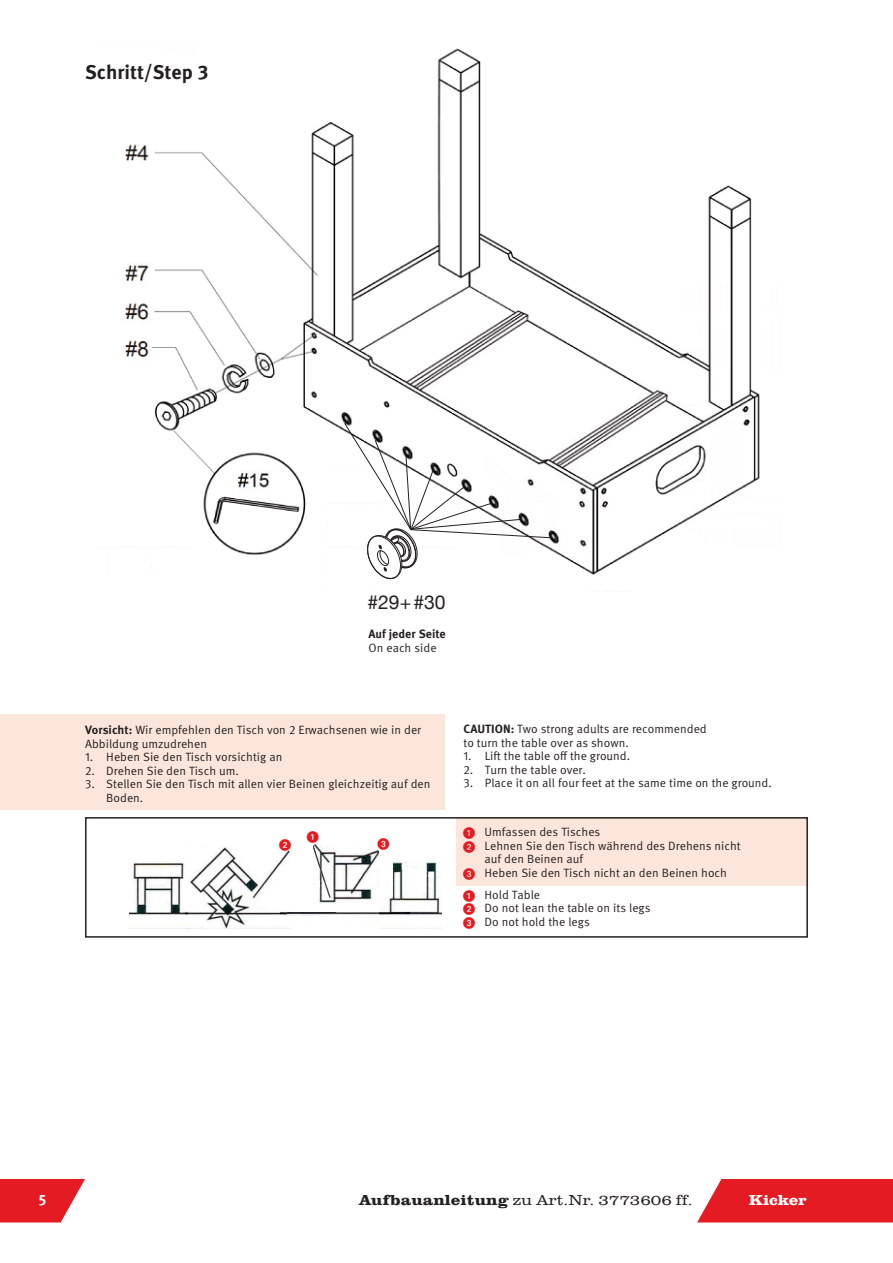
<style>
.page{position:relative;width:893px;height:1263px;background:#fff}
.page>*{position:absolute;margin:0;border:0;box-sizing:border-box;transform-origin:0 0}
.Fließtext_fett_klein{font:700 19.8px "Meta Pro";color:#231f20}
.Fließtext_fett_klein-2{font:19.35px "Helvetica Neue";color:#231f20}
.t1{font:300 15px "Clarendon URW";color:#231f20;scale:1.15 1}
.t2{font:700 15px "Clarendon URW";letter-spacing:-.005em;color:#fff;scale:1.15 1}
.t3{font:700 15px "Meta Pro";color:#fff}
.Fließtext_Einzug_kle{font:12px/13.5px "Meta Pro Norm";color:#231f20}
.Fließtext_kleiner{font:12px/13.5px "Meta Pro Norm";color:#231f20}
.Fließtext_Einzug_kle-2{font:700 12px "Meta Pro";color:#231f20}
.Fließtext_Einzug_kle-3{font:12px "European Pi One";color:#e41b22}
.s1{font-family:"Meta Pro";font-weight:700}
.s2{font-family:"European Pi One";color:#e41b22}
.s3{font-weight:700}
</style>
<div class="page">
<div style="left:697px;top:1179px;width:196px;height:43px;background:#e41b22"></div>
<svg style="left:0;top:1179px;width:85px;height:43px"></svg>
<img style="left:123px;top:48px;width:637px;height:544px">
<div style="left:0;top:714px;width:445px;height:96px;background:#fce6dc"></div>
<div style="left:456px;top:817px;width:352px;height:68px;background:#fce6dc"></div>
<div style="left:85px;top:817px;width:723px;height:121px;border:2px solid #231f20"></div>
<img style="left:129px;top:862px;width:56px;height:53px">
<img style="left:313px;top:842px;width:65px;height:61px">
<img style="left:185px;top:847px;width:105px;height:81px">
<img style="left:379px;top:861px;width:63px;height:67px">
<img style="left:281px;top:913px;width:129px;height:12px">
<svg style="left:344px;top:423px;width:207px;height:168px"></svg>
<p class="Fließtext_fett_klein" style="left:85px;top:56px;width:125px">Schritt/Step 3</p>
<p class="Fließtext_fett_klein-2" style="left:367px;top:588px;width:80px">#29+#30</p>
<p class="Fließtext_Einzug_kle-2" style="left:369px;top:625px;width:79px">Auf jeder Seite</p>
<p class="Fließtext_Einzug_kle" style="left:369px;top:640px;width:70px">On each side</p>
<p class="Fließtext_kleiner" style="left:85px;top:722px;width:338px"><span class="s1">Vorsicht:</span> Wir empfehlen den Tisch von 2 Erwachsenen wie in der<br>Abbildung umzudrehen</p>
<p class="Fließtext_Einzug_kle" style="left:85px;top:749px;width:199px">1. Heben Sie den Tisch vorsichtig an</p>
<p class="Fließtext_Einzug_kle" style="left:85px;top:763px;width:155px">2. Drehen Sie den Tisch um.</p>
<p class="Fließtext_Einzug_kle" style="left:106px;top:776px;width:326px;text-indent:-21px">3. Stellen Sie den Tisch mit allen vier Beinen gleichzeitig auf den<br>Boden.</p>
<p class="Fließtext_Einzug_kle-3" style="left:307px;top:831px;width:13px">1</p>
<p class="Fließtext_Einzug_kle-3" style="left:279px;top:838px;width:13px">2</p>
<p class="Fließtext_Einzug_kle-3" style="left:377px;top:837px;width:14px">3</p>
<p class="Fließtext_kleiner" style="left:463px;top:722px;width:245px"><span class="s1">CAUTION:</span> Two strong adults are recommended</p>
<p class="Fließtext_kleiner" style="left:463px;top:735px;width:167px">to turn the table over as shown.</p>
<p class="Fließtext_Einzug_kle" style="left:463px;top:749px;width:168px">1. Lift the table off the ground.</p>
<p class="Fließtext_Einzug_kle" style="left:463px;top:762px;width:124px">2. Turn the table over.</p>
<p class="Fließtext_Einzug_kle" style="left:463px;top:776px;width:310px">3. Place it on all four feet at the same time on the ground.</p>
<p class="Fließtext_Einzug_kle" style="left:463px;top:825px;width:139px"><span class="s2">1</span> Umfassen des Tisches</p>
<p class="Fließtext_Einzug_kle" style="left:485px;top:838px;width:258px;text-indent:-21px"><span class="s2">2</span> Lehnen Sie den Tisch während des Drehens nicht auf den Beinen auf</p>
<p class="Fließtext_Einzug_kle" style="left:463px;top:865px;width:265px"><span class="s2">3</span> Heben Sie den Tisch nicht an den Beinen hoch</p>
<p class="Fließtext_Einzug_kle" style="left:463px;top:887px;width:78px"><span class="s2">1</span> Hold Table</p>
<p class="Fließtext_Einzug_kle" style="left:463px;top:901px;width:189px"><span class="s2">2</span> Do not lean the table on its legs</p>
<p class="Fließtext_Einzug_kle" style="left:463px;top:914px;width:128px"><span class="s2">3</span> Do not hold the legs</p>
<p class="t3" style="left:39px;top:1188px;width:9px">5</p>
<p class="t1" style="left:359px;top:1190px;width:292px"><span class="s3">Aufbauanleitung</span> zu Art.Nr. 3773606 ff.</p>
<p class="t2" style="left:749px;top:1189px;width:52px">Kicker</p>
</div>
